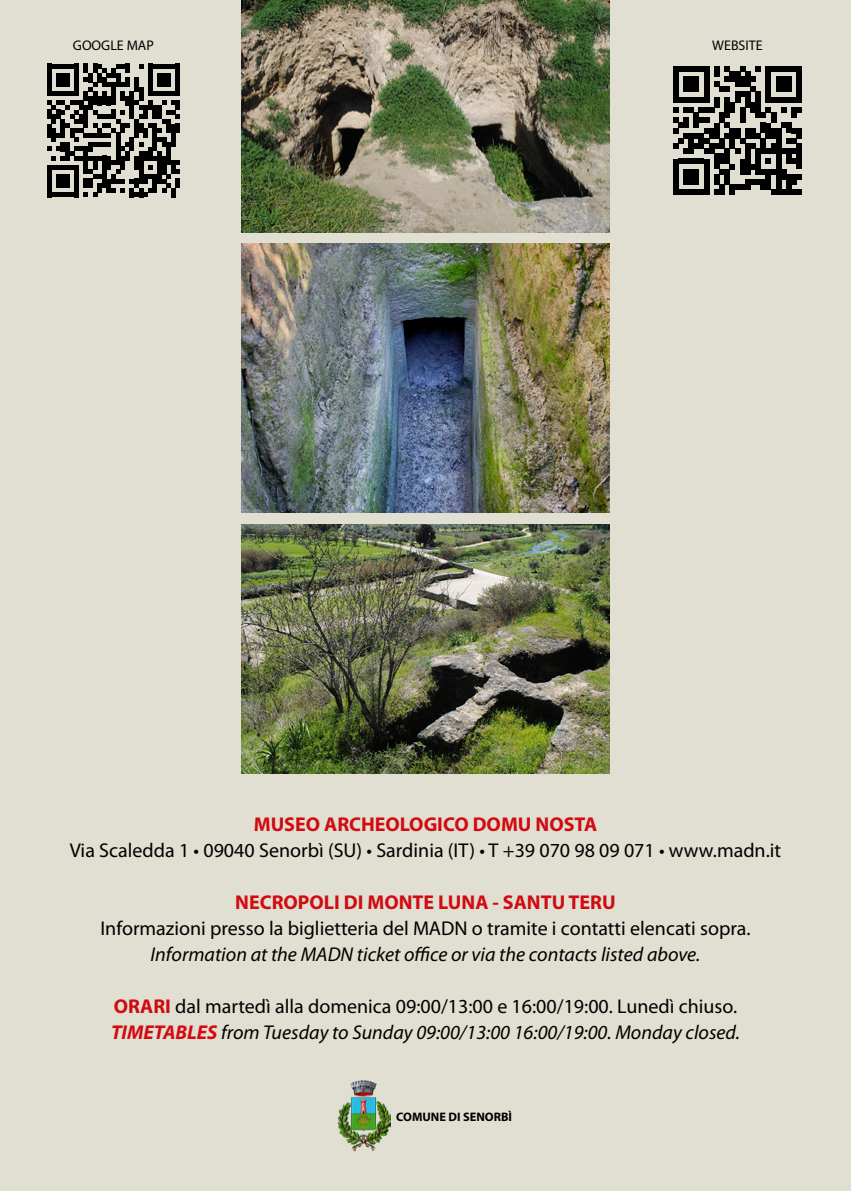
<style>
.page{position:relative;width:851px;height:1191px;background:#fff}
.page>*{position:absolute;margin:0;border:0;box-sizing:border-box;transform-origin:0 0}
.t1{font:20px "Myriad Pro";color:#000}
.t2{font:italic 20px "Myriad Pro";color:#000}
.t3{font:700 20px "Myriad Pro";color:#d20a11}
.t4{font:14px "Myriad Pro";color:#000}
.t5{font:700 12.4px "Myriad Pro";color:#000}
.s1{font-weight:700;color:#d20a11}
</style>
<div class="page">
<div style="left:0;top:0;width:850px;height:1191px;background:#e0dfd1"></div>
<img style="left:241px;top:244px;width:368px;height:269px">
<img style="left:241px;top:524px;width:368px;height:249px">
<img style="left:241px;top:0;width:368px;height:232px">
<svg style="left:47px;top:64px;width:133px;height:133px"></svg>
<div style="left:175px;top:179px;width:5px;height:9px;background:#000"></div>
<svg style="left:673px;top:66px;width:128px;height:129px"></svg>
<img style="left:337px;top:1080px;width:54px;height:71px">
<p class="t4" style="left:73px;top:37px;width:82px">GOOGLE MAP</p>
<p class="t4" style="left:712px;top:37px;width:52px">WEBSITE</p>
<p class="t3" style="left:254px;top:811px;width:345px">MUSEO ARCHEOLOGICO DOMU NOSTA</p>
<p class="t1" style="left:70px;top:837px;width:712px">Via Scaledda 1 • 09040 Senorbì (SU) • Sardinia (IT) • T +39 070 98 09 071 • www.madn.it</p>
<p class="t3" style="left:235px;top:889px;width:382px">NECROPOLI DI MONTE LUNA - SANTU TERU</p>
<p class="t1" style="left:100px;top:915px;width:651px">Informazioni presso la biglietteria del MADN o tramite i contatti elencati sopra.</p>
<p class="t2" style="left:151px;top:941px;width:551px">Information at the MADN ticket office or via the contacts listed above.</p>
<p class="t1" style="left:114px;top:993px;width:624px"><span class="s1">ORARI</span> dal martedì alla domenica 09:00/13:00 e 16:00/19:00. Lunedì chiuso.</p>
<p class="t2" style="left:111px;top:1019px;width:630px"><span class="s1">TIMETABLES</span> from Tuesday to Sunday 09:00/13:00 16:00/19:00. Monday closed.</p>
<p class="t5" style="left:396px;top:1108px;width:117px">COMUNE DI SENORBÌ</p>
</div>
